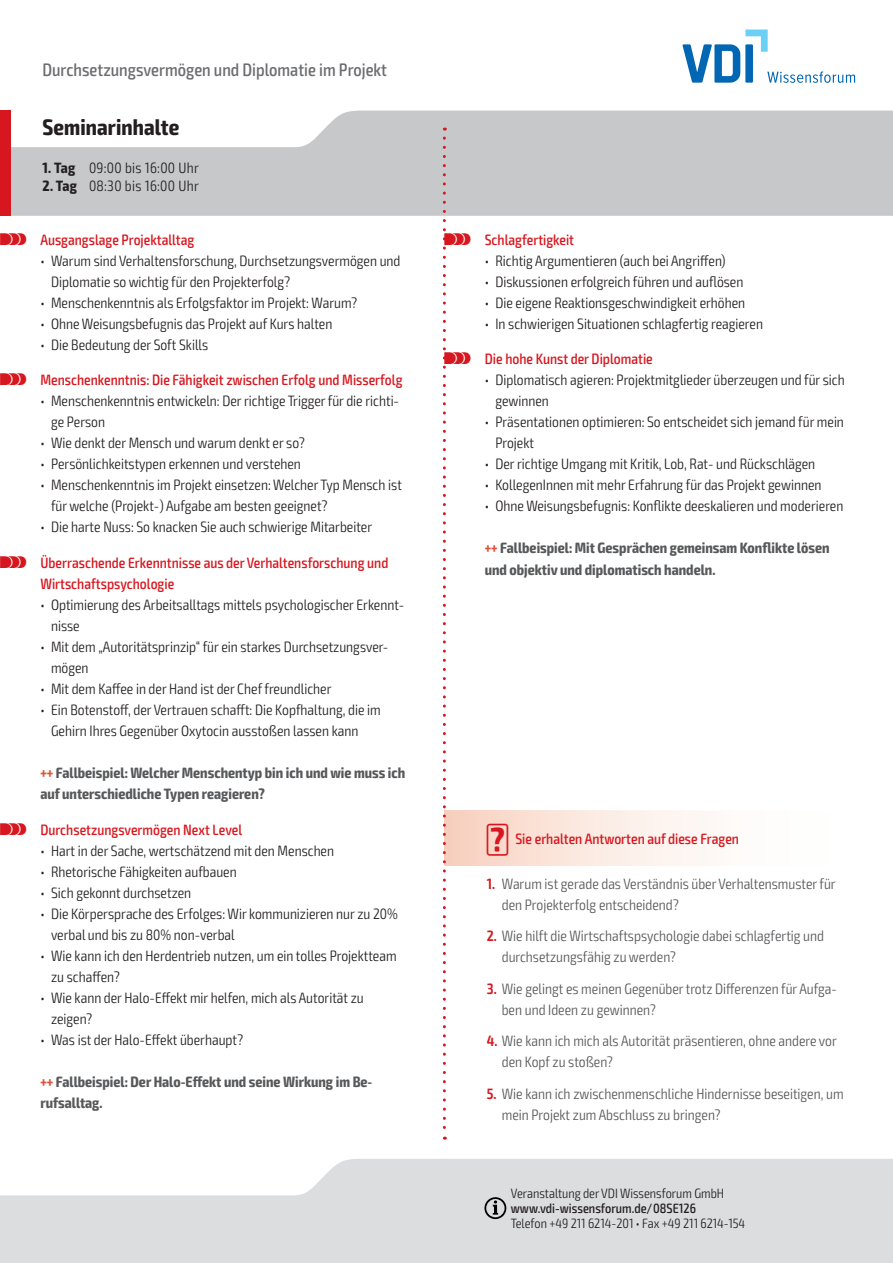
<style>
.page{position:relative;width:893px;height:1263px;background:#fff}
.page>*{position:absolute;margin:0;border:0;box-sizing:border-box;transform-origin:0 0}
.t1{font:700 condensed 22.5px "Exo 2";letter-spacing:.005em;color:#231f20}
.t2{font:500 condensed 18px "Exo 2";color:#6c6d70}
.t3{font:300 condensed 15px/21px "Exo 2";color:#231f20}
.t4{font:300 condensed 15px/21px "Exo 2";color:#57585a}
.t5{font:500 condensed 15px/21px "Exo 2";color:#d7171f}
.t6{font:700 condensed 15px/21px "Exo 2";color:#57585a}
.t7{font:300 condensed 15px "Exo 2";letter-spacing:.02em;color:#231f20}
.t8{font:300 condensed 13.5px "Exo 2";color:#231f20}
.t9{font:500 condensed 13.5px "Exo 2";color:#231f20}
.s1{font-weight:700}
.s2{font-family:"VDI Iconset S4 A Regular";font-weight:400;font-stretch:normal}
.s3{color:#df533a}
.s4{font-weight:600;color:#d7171f}
</style>
<div class="page">
<svg style="left:0;top:1159px;width:893px;height:104px;fill:#dcdddf"></svg>
<svg style="left:11px;top:111px;width:882px;height:105px;fill:#c7c8ca"></svg>
<div style="left:0;top:111px;width:11px;height:105px;background:#d7171f"></div>
<svg style="left:484px;top:1197px;width:22px;height:22px"></svg>
<svg style="left:682px;top:30px;width:173px;height:53px"></svg>
<div style="left:446px;top:811px;width:445px;height:54px;background:linear-gradient(to right,#f9d8c8,#fff)"></div>
<svg style="left:443px;top:138px;width:3px;height:1002px"></svg>
<p class="t2" style="left:43px;top:59px;width:346px">Durchsetzungsvermögen und Diplomatie im Projekt</p>
<h1 class="t1" style="left:43px;top:113px;width:138px">Seminarinhalte</h1>
<p class="t7" style="left:43px;top:159px;width:158px"><span class="s1">1. Tag</span> 09:00 bis 16:00 Uhr</p>
<p class="t7" style="left:43px;top:177px;width:158px"><span class="s1">2. Tag</span> 08:30 bis 16:00 Uhr</p>
<p class="t5" style="left:0;top:229px;width:196px"><span class="s2">S</span> Ausgangslage Projektalltag</p>
<p class="t3" style="left:51px;top:250px;width:351px;text-indent:-11px">• Warum sind Verhaltensforschung, Durchsetzungsvermögen und<br>Diplomatie so wichtig für den Projekterfolg?</p>
<p class="t3" style="left:40px;top:292px;width:318px">• Menschenkenntnis als Erfolgsfaktor im Projekt: Warum?</p>
<p class="t3" style="left:40px;top:313px;width:294px">• Ohne Weisungsbefugnis das Projekt auf Kurs halten</p>
<p class="t3" style="left:40px;top:334px;width:169px">• Die Bedeutung der Soft Skills</p>
<p class="t5" style="left:0;top:370px;width:404px"><span class="s2">S</span> Menschenkenntnis: Die Fähigkeit zwischen Erfolg und Misserfolg</p>
<p class="t3" style="left:51px;top:391px;width:350px;text-indent:-11px">• Menschenkenntnis entwickeln: Der richtige Trigger für die richti&shy;ge Person</p>
<p class="t3" style="left:40px;top:433px;width:266px">• Wie denkt der Mensch und warum denkt er so?</p>
<p class="t3" style="left:40px;top:454px;width:262px">• Persönlichkeitstypen erkennen und verstehen</p>
<p class="t3" style="left:51px;top:475px;width:352px;text-indent:-11px">• Menschenkenntnis im Projekt einsetzen: Welcher Typ Mensch ist für welche (Projekt-) Aufgabe am besten geeignet?</p>
<p class="t3" style="left:40px;top:517px;width:333px">• Die harte Nuss: So knacken Sie auch schwierige Mitarbeiter</p>
<p class="t5" style="left:40px;top:553px;width:349px;text-indent:-40px"><span class="s2">S</span> Überraschende Erkenntnisse aus der Verhaltensforschung und<br>Wirtschaftspsychologie</p>
<p class="t3" style="left:51px;top:595px;width:355px;text-indent:-11px">• Optimierung des Arbeitsalltags mittels psychologischer Erkennt&shy;nisse</p>
<p class="t3" style="left:51px;top:637px;width:339px;text-indent:-11px">• Mit dem „Autoritätsprinzip“ für ein starkes Durchsetzungsver&shy;mögen</p>
<p class="t3" style="left:40px;top:679px;width:293px">• Mit dem Kaffee in der Hand ist der Chef freundlicher</p>
<p class="t3" style="left:51px;top:700px;width:331px;text-indent:-11px">• Ein Botenstoff, der Vertrauen schafft: Die Kopfhaltung, die im<br>Gehirn Ihres Gegenüber Oxytocin ausstoßen lassen kann</p>
<p class="t6" style="left:40px;top:763px;width:366px"><span class="s3">+++</span> Fallbeispiel: Welcher Menschentyp bin ich und wie muss ich auf unterschiedliche Typen reagieren?</p>
<p class="t5" style="left:0;top:820px;width:244px"><span class="s2">S</span> Durchsetzungsvermögen Next Level</p>
<p class="t3" style="left:40px;top:841px;width:295px">• Hart in der Sache, wertschätzend mit den Menschen</p>
<p class="t3" style="left:40px;top:862px;width:198px">• Rhetorische Fähigkeiten aufbauen</p>
<p class="t3" style="left:40px;top:883px;width:152px">• Sich gekonnt durchsetzen</p>
<p class="t3" style="left:51px;top:904px;width:348px;text-indent:-11px">• Die Körpersprache des Erfolges: Wir kommunizieren nur zu 20% verbal und bis zu 80% non-verbal</p>
<p class="t3" style="left:51px;top:946px;width:347px;text-indent:-11px">• Wie kann ich den Herdentrieb nutzen, um ein tolles Projektteam zu schaffen?</p>
<p class="t3" style="left:51px;top:988px;width:314px;text-indent:-11px">• Wie kann der Halo-Effekt mir helfen, mich als Autorität zu zeigen?</p>
<p class="t3" style="left:40px;top:1030px;width:204px">• Was ist der Halo-Effekt überhaupt?</p>
<p class="t6" style="left:40px;top:1072px;width:333px"><span class="s3">+++</span> Fallbeispiel: Der Halo-Effekt und seine Wirkung im Be&shy;rufsalltag.</p>
<p class="t5" style="left:444px;top:229px;width:131px"><span class="s2">S</span> Schlagfertigkeit</p>
<p class="t3" style="left:485px;top:250px;width:242px">• Richtig Argumentieren (auch bei Angriffen)</p>
<p class="t3" style="left:485px;top:271px;width:260px">• Diskussionen erfolgreich führen und auflösen</p>
<p class="t3" style="left:485px;top:292px;width:262px">• Die eigene Reaktionsgeschwindigkeit erhöhen</p>
<p class="t3" style="left:485px;top:313px;width:280px">• In schwierigen Situationen schlagfertig reagieren</p>
<p class="t5" style="left:444px;top:349px;width:210px"><span class="s2">S</span> Die hohe Kunst der Diplomatie</p>
<p class="t3" style="left:495px;top:370px;width:351px;text-indent:-11px">• Diplomatisch agieren: Projektmitglieder überzeugen und für sich gewinnen</p>
<p class="t3" style="left:495px;top:412px;width:350px;text-indent:-11px">• Präsentationen optimieren: So entscheidet sich jemand für mein<br>Projekt</p>
<p class="t3" style="left:485px;top:454px;width:332px">• Der richtige Umgang mit Kritik, Lob, Rat- und Rückschlägen</p>
<p class="t3" style="left:485px;top:475px;width:338px">• KollegenInnen mit mehr Erfahrung für das Projekt gewinnen</p>
<p class="t3" style="left:485px;top:496px;width:360px">• Ohne Weisungsbefugnis: Konflikte deeskalieren und moderieren</p>
<p class="t6" style="left:485px;top:538px;width:346px"><span class="s3">+++</span> Fallbeispiel: Mit Gesprächen gemeinsam Konflikte lösen und objektiv und diplomatisch handeln.</p>
<p class="t5" style="left:487px;top:828px;width:254px"><span class="s2">?</span> Sie erhalten Antworten auf diese Fragen</p>
<p class="t4" style="left:502px;top:873px;width:335px;text-indent:-15px"><span class="s4">1.</span> Warum ist gerade das Verständnis über Verhaltensmuster für den Projekterfolg entscheidend?</p>
<p class="t4" style="left:502px;top:926px;width:324px;text-indent:-15px"><span class="s4">2.</span> Wie hilft die Wirtschaftspsychologie dabei schlagfertig und durchsetzungsfähig zu werden?</p>
<p class="t4" style="left:502px;top:978px;width:337px;text-indent:-15px"><span class="s4">3.</span> Wie gelingt es meinen Gegenüber trotz Differenzen für Aufga&shy;ben und Ideen zu gewinnen?</p>
<p class="t4" style="left:502px;top:1031px;width:337px;text-indent:-15px"><span class="s4">4.</span> Wie kann ich mich als Autorität präsentieren, ohne andere vor den Kopf zu stoßen?</p>
<p class="t4" style="left:502px;top:1083px;width:343px;text-indent:-15px"><span class="s4">5.</span> Wie kann ich zwischenmenschliche Hindernisse beseitigen, um mein Projekt zum Abschluss zu bringen?</p>
<p class="t8" style="left:511px;top:1185px;width:215px">Veranstaltung der VDI Wissensforum GmbH</p>
<p class="t9" style="left:511px;top:1200px;width:187px">www.vdi-wissensforum.de/08SE126</p>
<p class="t8" style="left:511px;top:1215px;width:236px">Telefon +49 211 6214-201 • Fax +49 211 6214-154</p>
</div>
